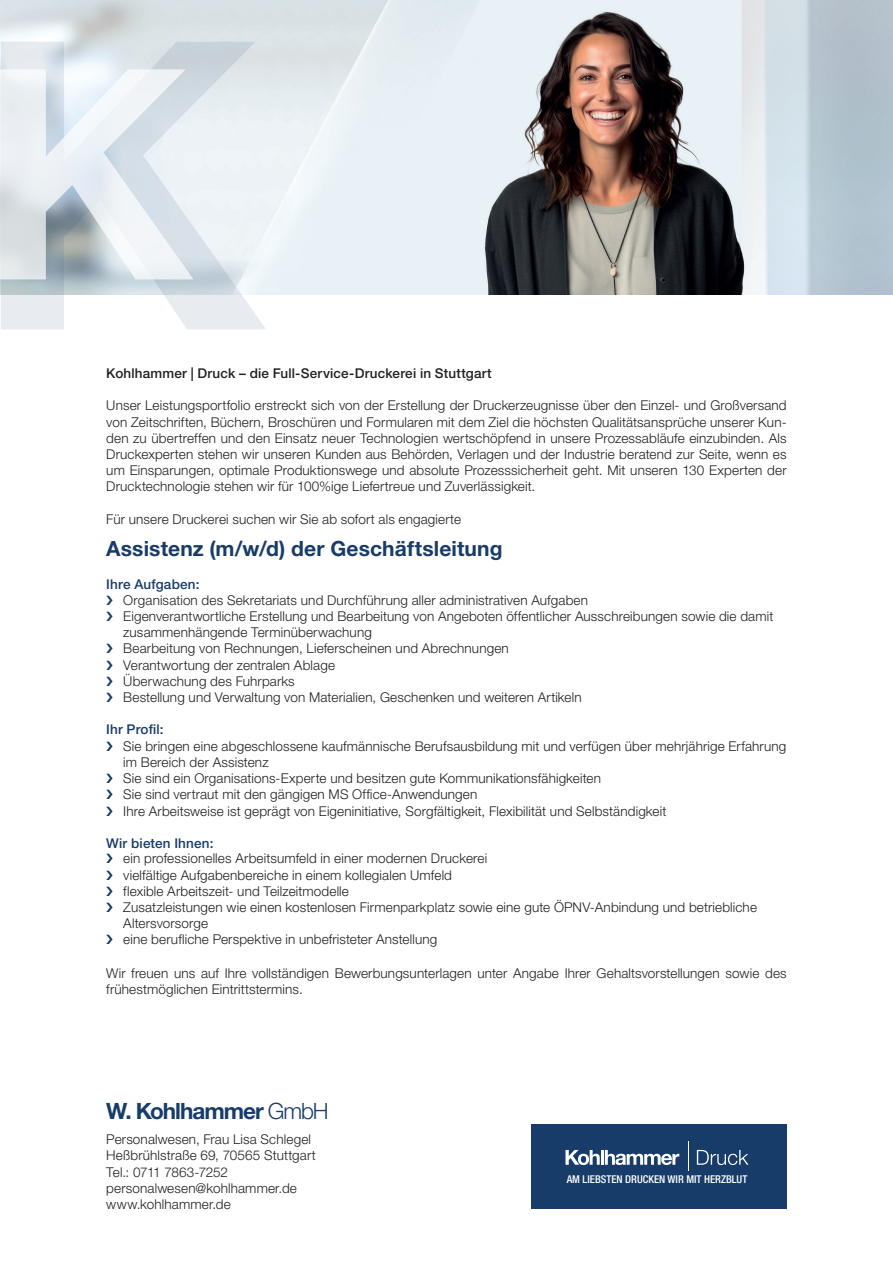
<style>
.page{position:relative;width:893px;height:1263px;background:#fff}
.page>*{position:absolute;margin:0;border:0;box-sizing:border-box;transform-origin:0 0}
.t1{font:700 22.5px "Helvetica Neue LT Pro";letter-spacing:-.045em;color:#173c6a}
.t2{font:700 21px "Helvetica Neue LT Pro";letter-spacing:.01em;color:#173c6a}
.t3{font:300 13.5px/16.2px "Helvetica Neue LT Pro";letter-spacing:.01em;color:#231f20}
.t4{font:500 13.5px "Helvetica Neue LT Pro";letter-spacing:.015em;color:#231f20}
.t5{font:500 13.5px "Helvetica Neue LT Pro";letter-spacing:.015em;color:#173c6a}
.t6{font:500 condensed 10.8px "Helvetica Neue LT Pro";color:#fff}
.s1{font-weight:300}
</style>
<div class="page">
<img style="left:0;top:0;width:893px;height:294px">
<svg style="left:1px;top:42px;width:265px;height:287px;background:#e3e9ed"></svg>
<svg style="left:0;top:69px;width:194px;height:210px"></svg>
<div style="left:531px;top:1124px;width:256px;height:85px;background:#173c6a"></div>
<svg style="left:565px;top:1141px;width:184px;height:30px"></svg>
<p class="t4" style="left:106px;top:365px;width:387px">Kohlhammer | Druck – die Full-Service-Druckerei in Stuttgart</p>
<p class="t3" style="left:106px;top:397px;width:682px;text-align:justify">Unser Leistungsportfolio erstreckt sich von der Erstellung der Druckerzeugnisse über den Einzel- und Großversand von Zeitschriften, Büchern, Broschüren und Formularen mit dem Ziel die höchsten Qualitätsansprüche unserer Kun&shy;den zu übertreffen und den Einsatz neuer Technologien wertschöpfend in unsere Prozessabläufe einzubinden. Als Druckexperten stehen wir unseren Kunden aus Behörden, Verlagen und der Industrie beratend zur Seite, wenn es um Einsparungen, optimale Produktionswege und absolute Prozesssicherheit geht. Mit unseren 130 Experten der Drucktechnologie stehen wir für 100%ige Liefertreue und Zuverlässigkeit.</p>
<p class="t3" style="left:106px;top:511px;width:356px">Für unsere Druckerei suchen wir Sie ab sofort als engagierte</p>
<h2 class="t2" style="left:106px;top:536px;width:398px">Assistenz (m/w/d) der Geschäftsleitung</h2>
<p class="t5" style="left:106px;top:576px;width:95px">Ihre Aufgaben:</p>
<p class="t3" style="left:123px;top:592px;width:652px">Organisation des Sekretariats und Durchführung aller administrativen Aufgaben<br>Eigenverantwortliche Erstellung und Bearbeitung von Angeboten öffentlicher Ausschreibungen sowie die damit zusammenhängende Terminüberwachung<br>Bearbeitung von Rechnungen, Lieferscheinen und Abrechnungen<br>Verantwortung der zentralen Ablage<br>Überwachung des Fuhrparks<br>Bestellung und Verwaltung von Materialien, Geschenken und weiteren Artikeln</p>
<p class="t5" style="left:106px;top:721px;width:59px">Ihr Profil:</p>
<p class="t3" style="left:123px;top:737px;width:664px">Sie bringen eine abgeschlossene kaufmännische Berufsausbildung mit und verfügen über mehrjährige Erfahrung im Bereich der Assistenz<br>Sie sind ein Organisations-Experte und besitzen gute Kommunikationsfähigkeiten<br>Sie sind vertraut mit den gängigen MS Office-Anwendungen<br>Ihre Arbeitsweise ist geprägt von Eigeninitiative, Sorgfältigkeit, Flexibilität und Selbständigkeit</p>
<p class="t5" style="left:106px;top:835px;width:109px">Wir bieten Ihnen:</p>
<p class="t3" style="left:123px;top:850px;width:635px">ein professionelles Arbeitsumfeld in einer modernen Druckerei<br>vielfältige Aufgabenbereiche in einem kollegialen Umfeld<br>flexible Arbeitszeit- und Teilzeitmodelle<br>Zusatzleistungen wie einen kostenlosen Firmenparkplatz sowie eine gute ÖPNV-Anbindung und betriebliche Altersvorsorge<br>eine berufliche Perspektive in unbefristeter Anstellung</p>
<p class="t3" style="left:106px;top:964px;width:682px">Wir freuen uns auf Ihre vollständigen Bewerbungsunterlagen unter Angabe Ihrer Gehaltsvorstellungen sowie des frühestmöglichen Eintrittstermins.</p>
<h1 class="t1" style="left:106px;top:1097px;width:224px">W. Kohlhammer <span class="s1">GmbH</span></h1>
<p class="t3" style="left:106px;top:1131px;width:211px">Personalwesen, Frau Lisa Schlegel<br>Heßbrühlstraße 69, 70565 Stuttgart<br>Tel.: 0711 7863-7252 personalwesen@kohlhammer.de www.kohlhammer.de</p>
<p class="t6" style="left:567px;top:1173px;width:182px">AM LIEBSTEN DRUCKEN WIR MIT HERZBLUT</p>
</div>
